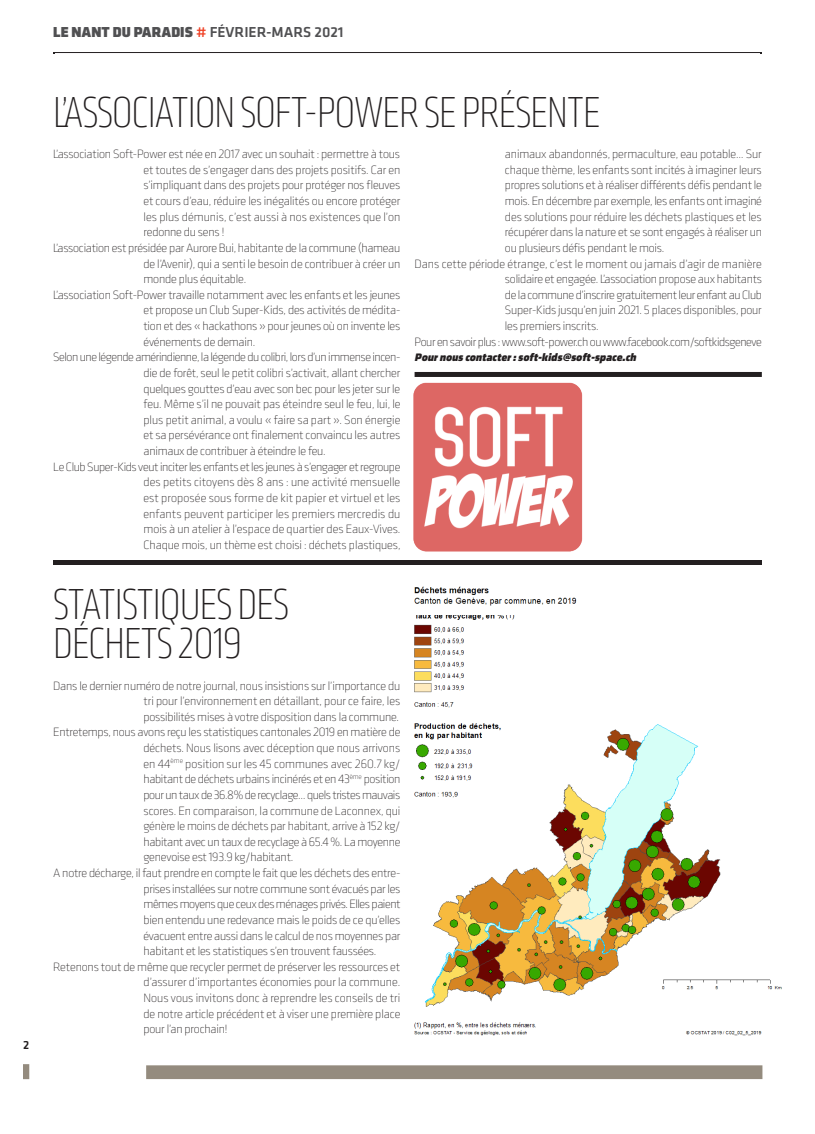
<style>
.page{position:relative;width:815px;height:1134px;background:#fff}
.page>*{position:absolute;margin:0;border:0;box-sizing:border-box;transform-origin:0 0}
.titre{font:200 condensed 45px/39px "Klavika Display";letter-spacing:-.02em;color:#231f20}
.t1{font:500 15px "Klavika";color:#505052}
.texte_courant{font:200 12.5px/15.6px "Klavika Display";letter-spacing:-.01em;color:#231f20;text-align:justify}
.texte_courant-2{font:200 12.5px "Klavika Display";letter-spacing:-.03em;color:#231f20}
.texte_breves{font:500 12.25px "Klavika";color:#231f20}
.Légendes{font:italic 900 11.25px "Klavika Display";color:#231f20}
.s1{font-family:"Klavika Display";font-weight:900}
.s2{color:#ef3e22}
</style>
<div class="page">
<div style="left:146px;top:1065px;width:616px;height:14px;background:#948b7e"></div>
<hr style="left:54px;top:52px;width:707px;height:1px;background:#231f20">
<div style="left:415px;top:372px;width:347px;height:5px;background:#231f20"></div>
<div style="left:23px;top:1064px;width:6px;height:15px;background:#948b7e"></div>
<img style="left:425px;top:724px;width:357px;height:283px">
<img style="left:414px;top:586px;width:163px;height:20px">
<img style="left:414px;top:615px;width:101px;height:93px">
<img style="left:414px;top:723px;width:91px;height:82px">
<img style="left:414px;top:1022px;width:114px;height:14px">
<img style="left:528px;top:1023px;width:234px;height:13px">
<img style="left:413px;top:382px;width:170px;height:170px">
<hr style="left:53px;top:560px;width:709px;height:4px;background:#231f20">
<p class="texte_breves" style="left:23px;top:1036px;width:8px">2</p>
<p class="t1" style="left:53px;top:22px;width:292px"><span class="s1">LE NANT DU PARADIS</span> <span class="s2">#</span> FÉVRIER-MARS 2021</p>
<p class="titre" style="left:53px;top:94px;width:549px">L’ASSOCIATION SOFT-POWER SE PRÉSENTE</p>
<p class="texte_courant" style="left:144px;top:146px;width:258px;text-indent:-90px">L’association Soft-Power est née en 2017 avec un souhait : permettre à tous et toutes de s’engager dans des projets positifs. Car en s’impliquant dans des projets pour protéger nos fleuves et cours d’eau, réduire les inégalités ou encore protéger les plus démunis, c’est aussi à nos existences que l’on redonne du sens !</p>
<p class="texte_courant" style="left:144px;top:240px;width:258px;text-indent:-90px">L’association est présidée par Aurore Bui, habitante de la commune (hameau de l’Avenir), qui a senti le besoin de contribuer à créer un monde plus équitable.</p>
<p class="texte_courant" style="left:144px;top:287px;width:258px;text-indent:-90px">L’association Soft-Power travaille notamment avec les enfants et les jeunes et propose un Club Super-Kids, des activités de médita&shy;tion et des « hackathons » pour jeunes où on invente les événements de demain.</p>
<p class="texte_courant" style="left:144px;top:349px;width:258px;text-indent:-90px">Selon une légende amérindienne, la légende du colibri, lors d’un immense incen&shy;die de forêt, seul le petit colibri s’activait, allant chercher quelques gouttes d’eau avec son bec pour les jeter sur le feu. Même s’il ne pouvait pas éteindre seul le feu, lui, le plus petit animal, a voulu « faire sa part ». Son énergie et sa persévérance ont finalement convaincu les autres animaux de contribuer à éteindre le feu.</p>
<p class="texte_courant" style="left:144px;top:459px;width:258px;text-indent:-90px">Le Club Super-Kids veut inciter les enfants et les jeunes à s’engager et regroupe des petits citoyens dès 8 ans : une activité mensuelle est proposée sous forme de kit papier et virtuel et les enfants peuvent participer les premiers mercredis du mois à un atelier à l’espace de quartier des Eaux-Vives.<br>Chaque mois, un thème est choisi : déchets plastiques,</p>
<p class="texte_courant" style="left:505px;top:146px;width:259px">animaux abandonnés, permaculture, eau potable… Sur chaque thème, les enfants sont incités à imaginer leurs propres solutions et à réaliser différents défis pendant le mois. En décembre par exemple, les enfants ont imaginé des solutions pour réduire les déchets plastiques et les récupérer dans la nature et se sont engagés à réaliser un ou plusieurs défis pendant le mois.</p>
<p class="texte_courant" style="left:505px;top:256px;width:259px;text-indent:-90px">Dans cette période étrange, c’est le moment ou jamais d’agir de manière solidaire et engagée. L’association propose aux habitants de la commune d’inscrire gratuitement leur enfant au Club Super-Kids jusqu’en juin 2021. 5 places disponibles, pour les premiers inscrits.</p>
<p class="texte_courant-2" style="left:415px;top:335px;width:349px">Pour en savoir plus : www.soft-power.ch ou www.facebook.com/softkidsgeneve</p>
<p class="Légendes" style="left:415px;top:351px;width:226px">Pournous contacter:soft-kids@soft-space.ch</p>
<p class="titre" style="left:53px;top:586px;width:237px">STATISTIQUES DES<br>DÉCHETS 2019</p>
<p class="texte_courant" style="left:144px;top:677px;width:258px;text-indent:-90px">Dans le dernier numéro de notre journal, nous insistions sur l’importance du tri pour l’environnement en détaillant, pour ce faire, les possibilités mises à votre disposition dans la commune.</p>
<p class="texte_courant" style="left:144px;top:724px;width:258px;text-indent:-90px">Entretemps, nous avons reçu les statistiques cantonales 2019 en matière de déchets. Nous lisons avec déception que nous arrivons en 44<sup>ème</sup> position sur les 45 communes avec 260.7 kg/ habitant de déchets urbains incinérés et en 43<sup>ème</sup> position pour un taux de 36.8% de recyclage… quels tristes mauvais scores. En comparaison, la commune de Laconnex, qui génère le moins de déchets par habitant, arrive à 152 kg/ habitant avec un taux de recyclage à 65.4 %. La moyenne genevoise est 193.9 kg/habitant.</p>
<p class="texte_courant" style="left:144px;top:865px;width:258px;text-indent:-90px">A notre décharge, il faut prendre en compte le fait que les déchets des entre&shy;prises installées sur notre commune sont évacués par les mêmes moyens que ceux des ménages privés. Elles paient bien entendu une redevance mais le poids de ce qu’elles évacuent entre aussi dans le calcul de nos moyennes par habitant et les statistiques s’en trouvent faussées.</p>
<p class="texte_courant" style="left:144px;top:959px;width:258px;text-indent:-90px">Retenons tout de même que recycler permet de préserver les ressources et d’assurer d’importantes économies pour la commune.<br>Nous vous invitons donc à reprendre les conseils de tri de notre article précédent et à viser une première place pour l’an prochain!</p>
</div>
